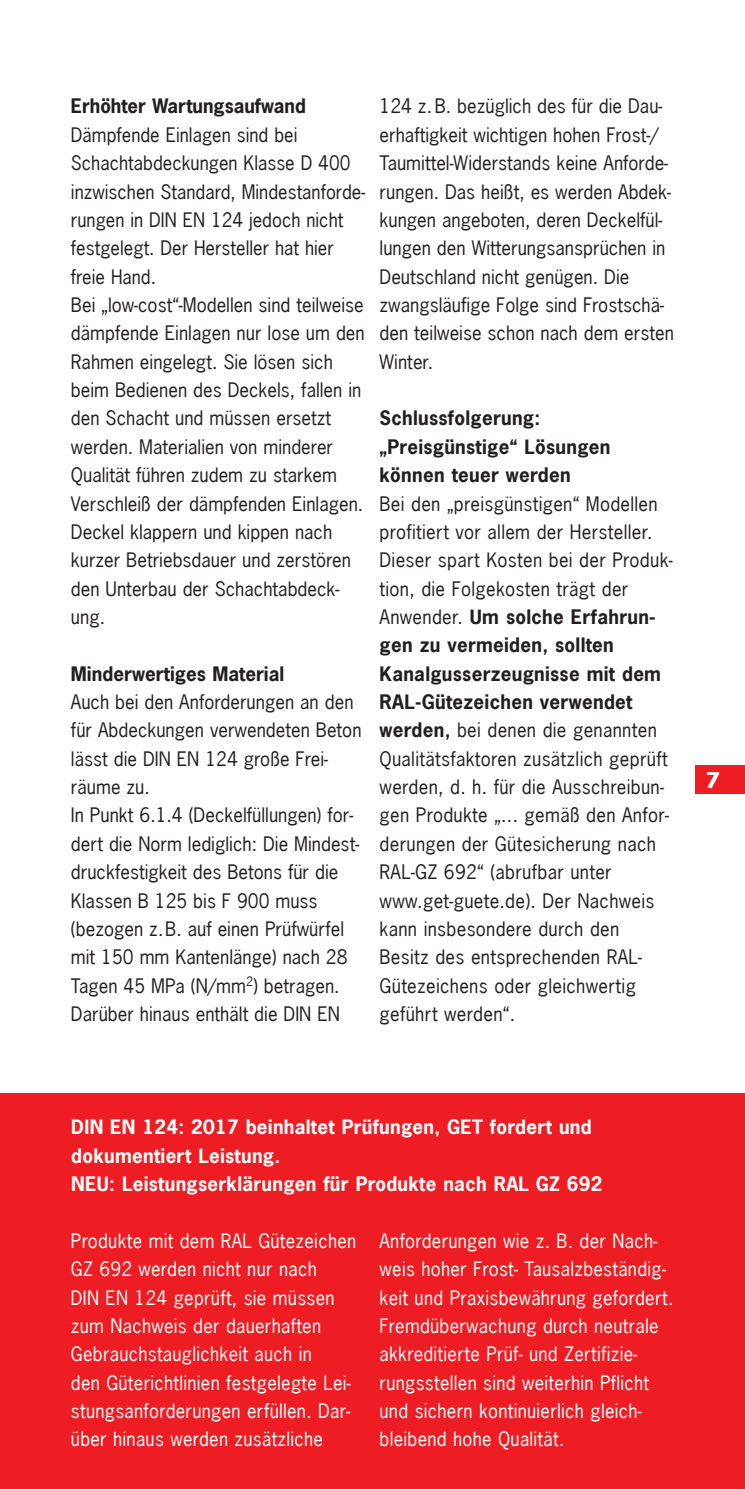
<style>
.page{position:relative;width:745px;height:1489px;background:#fff}
.page>*{position:absolute;margin:0;border:0;box-sizing:border-box;transform-origin:0 0}
.t1{font:700 22.5px "Stone Sans";color:#fff}
.Bildunterschrift{font:18.75px/28.2px "News Gothic";color:#231f20}
.Bildunterschrift-2{font:18.75px/28.2px "News Gothic";letter-spacing:.015em;color:#fff}
.Bildunterschrift-3{font:700 18.75px/28.2px "News Gothic";letter-spacing:.015em;color:#fff}
.Bildunterschrift-4{font:700 18.75px/28.2px "News Gothic";letter-spacing:.015em;color:#231f20}
.s1{font-weight:700}
</style>
<div class="page">
<div style="left:0;top:1093px;width:744px;height:395px;background:#ee1d23"></div>
<div style="left:694px;top:765px;width:50px;height:29px;background:#ee1d23"></div>
<p class="Bildunterschrift-4" style="left:71px;top:92px;width:236px">Erhöhter Wartungsaufwand</p>
<p class="Bildunterschrift" style="left:71px;top:120px;width:295px">Dämpfende Einlagen sind bei<br>Schachtabdeckungen Klasse D 400 inzwischen Standard, Mindestanforde&shy;rungen in DIN EN 124 jedoch nicht festgelegt. Der Hersteller hat hier freie Hand.</p>
<p class="Bildunterschrift" style="left:71px;top:290px;width:295px">Bei „low-cost“-Modellen sind teilweise dämpfende Einlagen nur lose um den Rahmen eingelegt. Sie lösen sich beim Bedienen des Deckels, fallen in den Schacht und müssen ersetzt werden. Materialien von minderer Qualität führen zudem zu starkem Verschleiß der dämpfenden Einlagen.</p>
<p class="Bildunterschrift" style="left:71px;top:517px;width:281px">Deckel klappern und kippen nach kurzer Betriebsdauer und zerstören den Unterbau der Schachtabdeck&shy;ung.</p>
<p class="Bildunterschrift-4" style="left:71px;top:659px;width:215px">Minderwertiges Material</p>
<p class="Bildunterschrift" style="left:71px;top:687px;width:292px">Auch bei den Anforderungen an den für Abdeckungen verwendeten Beton lässt die DIN EN 124 große Frei&shy;räume zu.</p>
<p class="Bildunterschrift" style="left:71px;top:801px;width:289px">In Punkt 6.1.4 (Deckelfüllungen) for&shy;dert die Norm lediglich: Die Mindest&shy;druckfestigkeit des Betons für die Klassen B 125 bis F 900 muss (bezogen z.B. auf einen Prüfwürfel mit 150 mm Kantenlänge) nach 28<br>Tagen 45 MPa (N/mm<sup>2</sup>) betragen.<br>Darüber hinaus enthält die DIN EN</p>
<p class="Bildunterschrift" style="left:379px;top:92px;width:295px">124 z.B. bezüglich des für die Dau&shy;erhaftigkeit wichtigen hohen Frost-/ Taumittel-Widerstands keine Anforde&shy;rungen. Das heißt, es werden Abdec&shy;kungen angeboten, deren Deckelfül&shy;lungen den Witterungsansprüchen in Deutschland nicht genügen. Die zwangsläufige Folge sind Frostschä&shy;den teilweise schon nach dem ersten Winter.</p>
<p class="Bildunterschrift-4" style="left:379px;top:404px;width:232px">Schlussfolgerung: „Preisgünstige“ Lösungen können teuer werden</p>
<p class="Bildunterschrift" style="left:379px;top:489px;width:294px">Bei den „preisgünstigen“ Modellen profitiert vor allem der Hersteller.<br>Dieser spart Kosten bei der Produk&shy;tion, die Folgekosten trägt der<br>Anwender. <span class="s1">Um solche Erfahrun&shy;gen zu vermeiden, sollten<br>Kanalgusserzeugnisse mit dem<br>RAL-Gütezeichen verwendet werden,</span> bei denen die genannten<br>Qualitätsfaktoren zusätzlich geprüft werden, d. h. für die Ausschreibun&shy;gen Produkte „... gemäß den Anfor&shy;derungen der Gütesicherung nach<br>RAL-GZ 692“ (abrufbar unter www.get-guete.de). Der Nachweis kann insbesondere durch den<br>Besitz des entsprechenden RAL-<br>Gütezeichens oder gleichwertig geführt werden“.</p>
<p class="t1" style="left:705px;top:767px;width:16px">7</p>
<p class="Bildunterschrift-3" style="left:71px;top:1112px;width:532px">DIN EN 124: 2017 beinhaltet Prüfungen, GET fordert und dokumentiert Leistung.<br>NEU: Leistungserklärungen für Produkte nach RAL GZ 692</p>
<p class="Bildunterschrift-2" style="left:71px;top:1226px;width:287px">Produkte mit dem RAL Gütezeichen</p>
<p class="Bildunterschrift-2" style="left:71px;top:1254px;width:281px">GZ 692 werden nicht nur nach<br>DIN EN 124 geprüft, sie müssen zum Nachweis der dauerhaften<br>Gebrauchstauglichkeit auch in<br>den Güterichtlinien festgelegte Lei&shy;stungsanforderungen erfüllen. Dar&shy;über hinaus werden zusätzliche</p>
<p class="Bildunterschrift-2" style="left:379px;top:1226px;width:295px">Anforderungen wie z. B. der Nach&shy;weis hoher Frost- Tausalzbeständig&shy;keit und Praxisbewährung gefordert.</p>
<p class="Bildunterschrift-2" style="left:379px;top:1311px;width:280px">Fremdüberwachung durch neutrale akkreditierte Prüf- und Zertifizie&shy;rungsstellen sind weiterhin Pflicht und sichern kontinuierlich gleich&shy;bleibend hohe Qualität.</p>
</div>
